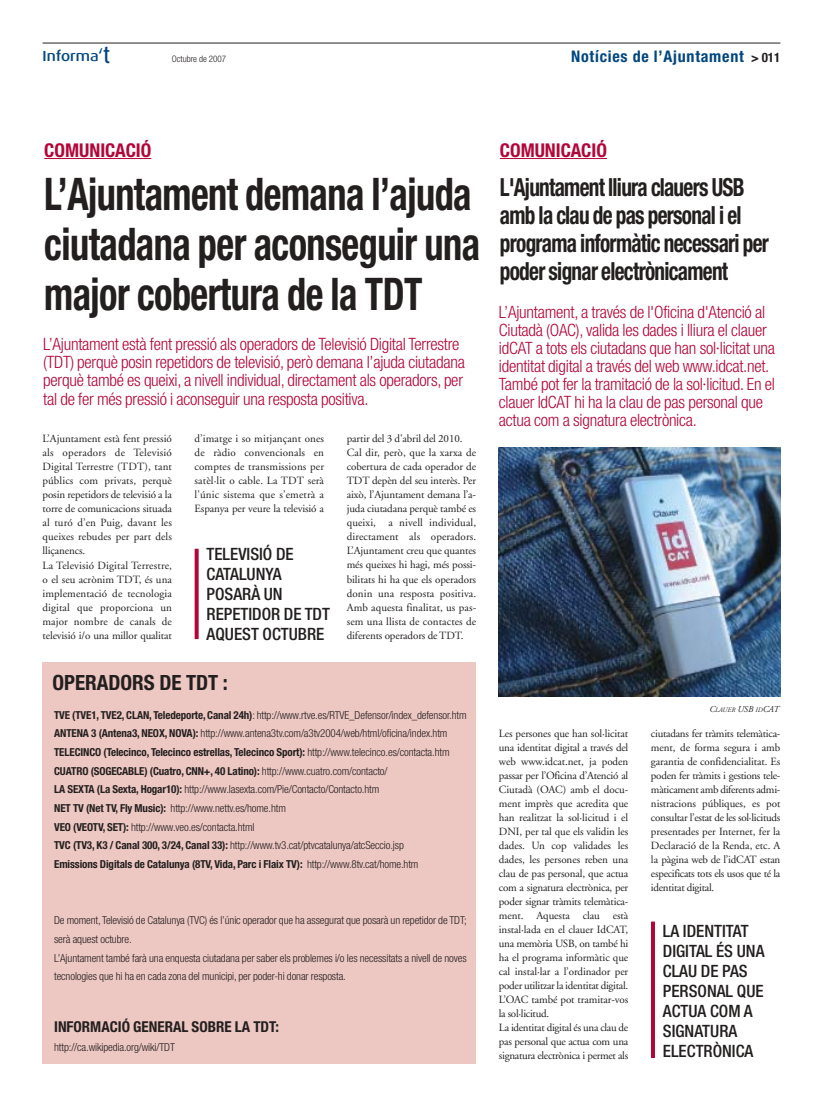
<style>
.page{position:relative;width:823px;height:1106px;background:#fff}
.page>*{position:absolute;margin:0;border:0;box-sizing:border-box;transform-origin:0 0}
.t1{font:700 condensed 45px/50px "Helvetica Neue";letter-spacing:-.015em;color:#231f1f;scale:.85 1}
.t2{font:700 condensed 25px/28px "Helvetica Neue";letter-spacing:-.035em;color:#231f1f;scale:.85 1}
.t3{font:700 condensed 21px "Helvetica Neue";color:#231f1f}
.t4{font:700 condensed 19px "Helvetica Neue";color:#b30638}
.t5{font:300 condensed 17px/18px "Helvetica Neue";letter-spacing:-.015em;color:#b30638}
.t6{font:500 condensed 17px/20px "Helvetica Neue";color:#231f1f}
.t7{font:700 condensed 16px "Helvetica Neue";letter-spacing:.05em;color:#00467f}
.t8{font:700 condensed 15px "Helvetica Neue";color:#231f1f}
.t9{font:500 14.5px "Dax Wide";color:#00467f}
.t10{font:11px/14px "Adobe Garamond";letter-spacing:-.01em;color:#231f1f;text-align:justify}
.t11{font:300 condensed 11px/18.7px "Helvetica Neue";letter-spacing:-.01em;color:#231f1f}
.t12{font:11px/14px "Adobe Garamond";letter-spacing:.01em;color:#231f1f}
.t13{font:italic 9px "Adobe Garamond";color:#231f1f}
.t14{font:300 condensed 9px "Helvetica Neue";color:#231f1f}
.s1{font-size:19px}
.s2{font-size:23.9px}
.s3{font-size:13px;color:#231f1f}
.s4{font-weight:700}
.s5{font-size:6.8px}
</style>
<div class="page">
<hr style="left:42px;top:43px;width:738px;height:1px;background:#231f1f">
<hr style="left:499px;top:158px;width:71px;height:1px;background:#b30638">
<hr style="left:570px;top:158px;width:36px;height:1px;background:#b30638">
<hr style="left:44px;top:158px;width:71px;height:1px;background:#b30638">
<hr style="left:115px;top:158px;width:36px;height:1px;background:#b30638">
<div style="left:42px;top:662px;width:434px;height:401px;background:#edc7c2"></div>
<img style="left:498px;top:447px;width:281px;height:249px">
<svg style="left:651px;top:921px;width:3px;height:137px"></svg>
<svg style="left:194px;top:549px;width:4px;height:90px"></svg>
<h3 class="t9" style="left:42px;top:50px;width:69px">Informa<span class="s1">‘</span><span class="s2">t</span></h3>
<p class="t14" style="left:172px;top:55px;width:56px">Octubre de 2007</p>
<h3 class="t7" style="left:570px;top:50px;width:211px">Notícies de l’Ajuntament <span class="s3">&gt; 011</span></h3>
<h3 class="t4" style="left:44px;top:143px;width:108px">COMUNICACIÓ</h3>
<h1 class="t1" style="left:44px;top:173px;width:514px">L’Ajuntament demana l’ajuda ciutadana per aconseguir una major cobertura de la TDT</h1>
<p class="t5" style="left:43px;top:337px;width:423px">L’Ajuntament està fent pressió als operadors de Televisió Digital Terrestre (TDT) perquè posin repetidors de televisió, però demana l’ajuda ciutadana perquè també es queixi, a nivell individual, directament als operadors, per tal de fer més pressió i aconseguir una resposta positiva.</p>
<p class="t12" style="left:42px;top:433px;width:131px">L’Ajuntament està fent pressió als operadors de Televisió<br>Digital Terrestre (TDT), tant públics com privats, perquè posin repetidors de televisió a la torre de comunicacions situada al turó d’en Puig, davant les queixes rebudes per part dels lliçanencs.<br>La Televisió Digital Terrestre, o el seu acrònim TDT, és una implementació de tecnologia digital que proporciona un major nombre de canals de televisió i/o una millor qualitat</p>
<p class="t10" style="left:194px;top:433px;width:131px">d’imatge i so mitjançant ones de ràdio convencionals en comptes de transmissions per satèl·lit o cable. La TDT serà l'únic sistema que s'emetrà a Espanya per veure la televisió a</p>
<p class="t10" style="left:346px;top:433px;width:131px;text-align:left">partir del 3 d'abril del 2010.<br>Cal dir, però, que la xarxa de cobertura de cada operador de<br>TDT depèn del seu interès. Per això, l’Ajuntament demana l’a&shy;juda ciutadana perquè també es queixi, a nivell individual, directament als operadors.<br>L’Ajuntament creu que quantes més queixes hi hagi, més possi&shy;bilitats hi ha que els operadors donin una resposta positiva.<br>Amb aquesta finalitat, us pas&shy;sem una llista de contactes de diferents operadors de TDT.</p>
<h3 class="t6" style="left:206px;top:546px;width:125px">TELEVISIÓ DE<br>CATALUNYA<br>POSARÀ UN<br>REPETIDOR DE TDT<br>AQUEST OCTUBRE</h3>
<h3 class="t3" style="left:52px;top:675px;width:177px">OPERADORS DE TDT :</h3>
<p class="t11" style="left:54px;top:706px;width:414px"><span class="s4">TVE (TVE1, TVE2, CLAN, Teledeporte, Canal 24h)</span>: http://www.rtve.es/RTVE_Defensor/index_defensor.htm <span class="s4">ANTENA 3 (Antena3, NEOX, NOVA):</span> http://www.antena3tv.com/a3tv2004/web/html/oficina/index.htm <span class="s4">TELECINCO (Telecinco, Telecinco estrellas, Telecinco Sport):</span> http://www.telecinco.es/contacta.htm <span class="s4">CUATRO (SOGECABLE) (Cuatro, CNN+, 40 Latino):</span> http://www.cuatro.com/contacto/<br><span class="s4">LA SEXTA (La Sexta, Hogar10):</span> http://www.lasexta.com/Pie/Contacto/Contacto.htm<br><span class="s4">NET TV (Net TV, Fly Music):</span> http://www.nettv.es/home.htm<br><span class="s4">VEO (VEOTV, SET):</span> http://www.veo.es/contacta.html<br><span class="s4">TVC (TV3, K3 / Canal 300, 3/24, Canal 33):</span> http://www.tv3.cat/ptvcatalunya/atcSeccio.jsp<br><span class="s4">Emissions Digitals de Catalunya (8TV, Vida, Parc i Flaix TV):</span> http://www.8tv.cat/home.htm</p>
<p class="t11" style="left:54px;top:912px;width:414px">De moment,Televisió de Catalunya (TVC) és l’únic operador que ha assegurat que posarà un repetidor de TDT; serà aquest octubre.<br>L’Ajuntament també farà una enquesta ciutadana per saber els problemes i/o les necessitats a nivell de noves tecnologies que hi ha en cada zona del municipi, per poder-hi donar resposta.</p>
<h3 class="t8" style="left:54px;top:1021px;width:226px">INFORMACIÓ GENERAL SOBRE LA TDT:</h3>
<p class="t11" style="left:54px;top:1038px;width:122px">http://ca.wikipedia.org/wiki/TDT</p>
<h3 class="t4" style="left:499px;top:143px;width:108px">COMUNICACIÓ</h3>
<h2 class="t2" style="left:499px;top:176px;width:318px">L'Ajuntament lliura clauers USB amb la clau de pas personal i el programa informàtic necessari per poder signar electrònicament</h2>
<p class="t5" style="left:498px;top:304px;width:277px">L’Ajuntament, a través de l'Oficina d'Atenció al Ciutadà (OAC), valida les dades i lliura el clauer idCAT a tots els ciutadans que han sol·licitat una identitat digital a través del web www.idcat.net.<br>També pot fer la tramitació de la sol·licitud. En el clauer IdCAT hi ha la clau de pas personal que actua com a signatura electrònica.</p>
<p class="t13" style="left:709px;top:705px;width:71px">C<span class="s5">LAUER</span> USB <span class="s5">ID</span>CAT</p>
<p class="t10" style="left:498px;top:727px;width:131px;text-align:left">Les persones que han sol·licitat una identitat digital a través del web www.idcat.net, ja poden passar per l’Oficina d’Atenció al<br>Ciutadà (OAC) amb el docu&shy;ment imprès que acredita que han realitzat la sol·licitud i el<br>DNI, per tal que els validin les dades. Un cop validades les dades, les persones reben una clau de pas personal, que actua com a signatura electrònica, per poder signar tràmits telemàtica&shy;ment. Aquesta clau està instal·lada en el clauer IdCAT, una memòria USB, on també hi ha el programa informàtic que cal instal·lar a l’ordinador per poder utilitzar la identitat digital.<br>L’OAC també pot tramitar-vos la sol·licitud.<br>La identitat digital és una clau de pas personal que actua com una signatura electrònica i permet als</p>
<p class="t10" style="left:650px;top:727px;width:131px">ciutadans fer tràmits telemàtica&shy;ment, de forma segura i amb garantia de confidencialitat. Es poden fer tràmits i gestions tele&shy;màticament amb diferents admi&shy;nistracions públiques, es pot consultar l’estat de les sol·licituds presentades per Internet, fer la Declaració de la Renda, etc. A la pàgina web de l’idCAT estan especificats tots els usos que té la identitat digital.</p>
<h3 class="t6" style="left:662px;top:922px;width:103px">LA IDENTITAT<br>DIGITAL ÉS UNA<br>CLAU DE PAS<br>PERSONAL QUE<br>ACTUA COM A<br>SIGNATURA<br>ELECTRÒNICA</h3>
</div>
